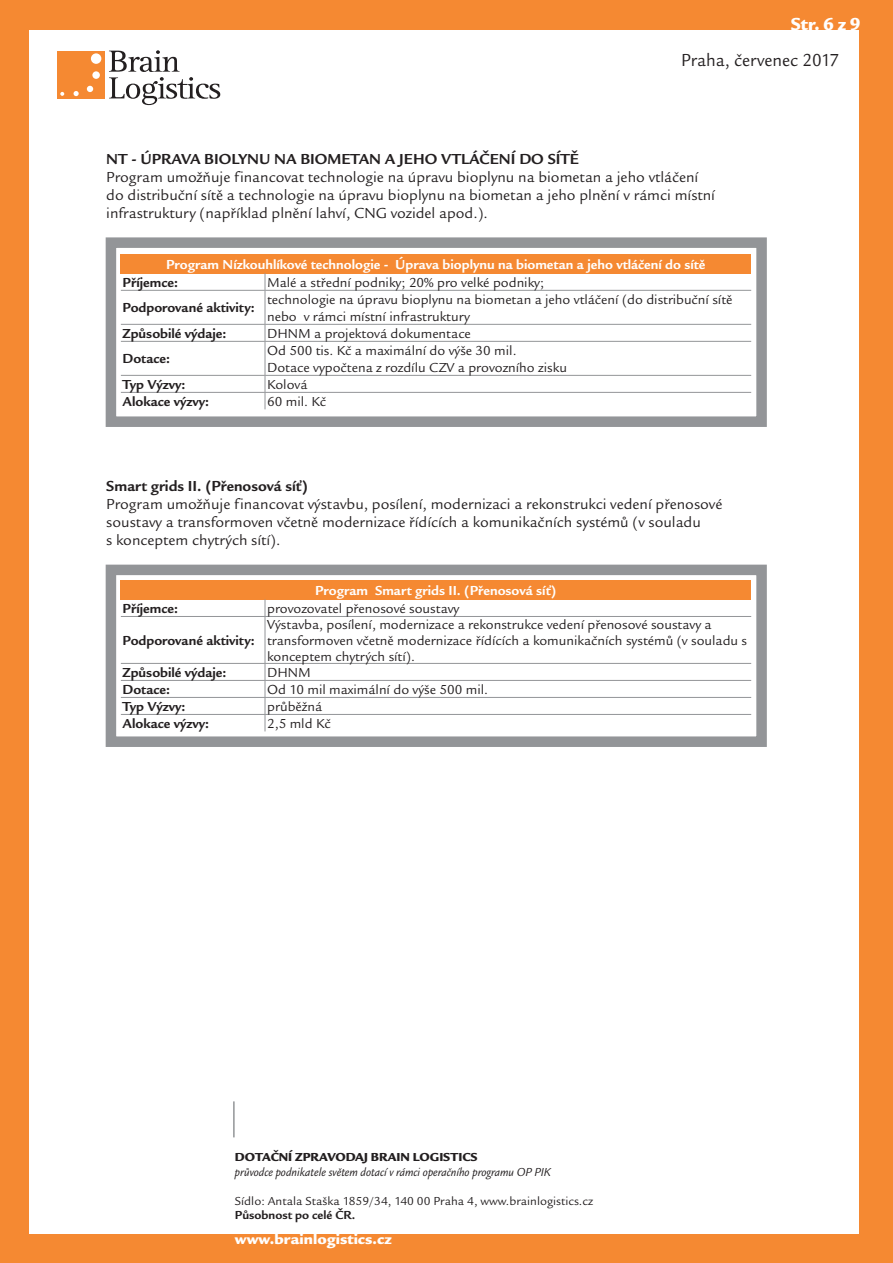
<style>
.page{position:relative;width:893px;height:1263px;background:#f58932}
.page>*{position:absolute;margin:0;border:0;box-sizing:border-box;transform-origin:0 0}
.t1{font:18px "Legacy San Itc TCE";color:#231f20;scale:.95 1}
.t2{font:18px "Legacy San Itc TCE Ultr";color:#fff;scale:.95 1}
.t3{font:15px/18px "Legacy San Itc TCE";color:#231f20}
.t4{font:700 15px "Legacy San Itc TCE";color:#231f20}
.t5{font:15px "Legacy San Itc TCE Ultr";color:#fff}
.t6{font:13.5px/16.2px "Legacy San Itc TCE";color:#231f20}
.t7{font:700 13.5px "Legacy San Itc TCE";color:#231f20}
.t8{font:700 13.5px "Legacy San Itc TCE";color:#fff}
.t9{font:italic 12px "Legacy San Itc TCE";color:#231f20;scale:.95 1}
.t10{font:12px "Legacy San Itc TCE";color:#231f20}
.t11{font:12px "Legacy San Itc TCE Ultr";color:#231f20}
.t12{font:700 12px "Legacy San Itc TCE";color:#231f20}
</style>
<div class="page">
<div style="left:30px;top:30px;width:829px;height:1203px;background:#fff"></div>
<div style="left:106px;top:237px;width:661px;height:190px;border:10px solid #939598"></div>
<div style="left:106px;top:565px;width:661px;height:182px;border:10px solid #939598"></div>
<hr style="left:233px;top:1101px;width:2px;height:36px;background:#939598">
<svg style="left:109px;top:50px;width:111px;height:55px"></svg>
<div style="left:57px;top:51px;width:48px;height:47px;background:#f58932"></div>
<div style="left:91px;top:53px;width:10px;height:11px;background:#fff;border-radius:50%"></div>
<svg style="left:60px;top:92px;width:4px;height:4px"></svg>
<svg style="left:74px;top:91px;width:5px;height:5px"></svg>
<svg style="left:87px;top:86px;width:6px;height:6px"></svg>
<div style="left:92px;top:71px;width:8px;height:8px;background:#fff;border-radius:50%"></div>
<div style="left:120px;top:254px;width:631px;height:19px;background:#f58932"></div>
<hr style="left:265px;top:375px;width:486px;height:1px;background:#939598">
<hr style="left:265px;top:392px;width:486px;height:1px;background:#939598">
<svg style="left:265px;top:273px;width:1px;height:17px"></svg>
<hr style="left:121px;top:290px;width:144px;height:1px;background:#939598">
<hr style="left:265px;top:290px;width:486px;height:1px;background:#939598">
<hr style="left:265px;top:291px;width:1px;height:33px;background:#939598">
<hr style="left:121px;top:324px;width:144px;height:1px;background:#939598">
<hr style="left:265px;top:324px;width:486px;height:1px;background:#939598">
<svg style="left:265px;top:325px;width:1px;height:16px"></svg>
<hr style="left:121px;top:341px;width:144px;height:1px;background:#939598">
<hr style="left:265px;top:341px;width:486px;height:1px;background:#939598">
<hr style="left:265px;top:342px;width:1px;height:33px;background:#939598">
<hr style="left:121px;top:375px;width:144px;height:1px;background:#939598">
<hr style="left:121px;top:392px;width:144px;height:1px;background:#939598">
<svg style="left:265px;top:376px;width:1px;height:33px"></svg>
<div style="left:120px;top:580px;width:631px;height:19px;background:#f58932"></div>
<hr style="left:265px;top:697px;width:486px;height:1px;background:#939598">
<hr style="left:265px;top:714px;width:486px;height:1px;background:#939598">
<svg style="left:265px;top:599px;width:1px;height:17px"></svg>
<hr style="left:121px;top:616px;width:144px;height:1px;background:#939598">
<hr style="left:265px;top:616px;width:486px;height:1px;background:#939598">
<hr style="left:265px;top:617px;width:1px;height:46px;background:#939598">
<hr style="left:121px;top:663px;width:144px;height:1px;background:#939598">
<hr style="left:265px;top:663px;width:486px;height:1px;background:#939598">
<hr style="left:121px;top:680px;width:144px;height:1px;background:#939598">
<hr style="left:265px;top:680px;width:486px;height:1px;background:#939598">
<hr style="left:121px;top:697px;width:144px;height:1px;background:#939598">
<hr style="left:121px;top:714px;width:144px;height:1px;background:#939598">
<svg style="left:265px;top:664px;width:1px;height:67px"></svg>
<h1 class="t2" style="left:791px;top:12px;width:75px">Str. 6 z 9</h1>
<h1 class="t1" style="left:681px;top:49px;width:168px">Praha, červenec 2017</h1>
<p class="t4" style="left:106px;top:150px;width:474px">NT - ÚPRAVA BIOLYNU NA BIOMETAN A JEHO VTLÁČENÍ DO SÍTĚ</p>
<p class="t3" style="left:106px;top:169px;width:610px">Program umožňuje financovat technologie na úpravu bioplynu na biometan a jeho vtláčení do distribuční sítě a technologie na úpravu bioplynu na biometan a jeho plnění v rámci místní infrastruktury (například plnění lahví, CNG vozidel apod.).</p>
<p class="t8" style="left:166px;top:256px;width:541px">Program Nízkouhlíkové technologie - Úprava bioplynu na biometan a jeho vtláčení do sítě</p>
<p class="t7" style="left:123px;top:274px;width:57px">Příjemce:</p>
<p class="t6" style="left:267px;top:275px;width:279px">Malé a střední podniky; 20% pro velké podniky;</p>
<p class="t7" style="left:123px;top:300px;width:134px">Podporované aktivity:</p>
<p class="t6" style="left:267px;top:292px;width:467px">technologie na úpravu bioplynu na biometan a jeho vtláčení (do distribuční sítě nebo v rámci místní infrastruktury</p>
<p class="t7" style="left:123px;top:325px;width:105px">Způsobilé výdaje:</p>
<p class="t6" style="left:267px;top:326px;width:205px">DHNM a projektová dokumentace</p>
<p class="t7" style="left:123px;top:351px;width:49px">Dotace:</p>
<p class="t6" style="left:267px;top:343px;width:301px">Od 500 tis. Kč a maximální do výše 30 mil.<br>Dotace vypočtena z rozdílu CZV a provozního zisku</p>
<p class="t7" style="left:123px;top:376px;width:64px">Typ Výzvy:</p>
<p class="t6" style="left:267px;top:377px;width:42px">Kolová</p>
<p class="t7" style="left:123px;top:393px;width:88px">Alokace výzvy:</p>
<p class="t6" style="left:267px;top:394px;width:61px">60 mil. Kč</p>
<p class="t4" style="left:106px;top:476px;width:203px">Smart grids II. (Přenosová síť)</p>
<p class="t3" style="left:106px;top:495px;width:618px">Program umožňuje financovat výstavbu, posílení, modernizaci a rekonstrukci vedení přenosové soustavy a transformoven včetně modernizace řídících a komunikačních systémů (v souladu<br>s konceptem chytrých sítí).</p>
<p class="t8" style="left:315px;top:582px;width:243px">Program Smart grids II. (Přenosová síť)</p>
<p class="t7" style="left:123px;top:600px;width:57px">Příjemce:</p>
<p class="t6" style="left:267px;top:601px;width:194px">provozovatel přenosové soustavy</p>
<p class="t7" style="left:123px;top:632px;width:134px">Podporované aktivity:</p>
<p class="t6" style="left:267px;top:616px;width:481px">Výstavba, posílení, modernizace a rekonstrukce vedení přenosové soustavy a transformoven včetně modernizace řídících a komunikačních systémů (v souladu s konceptem chytrých sítí).</p>
<p class="t7" style="left:123px;top:664px;width:105px">Způsobilé výdaje:</p>
<p class="t6" style="left:267px;top:665px;width:45px">DHNM</p>
<p class="t7" style="left:123px;top:681px;width:49px">Dotace:</p>
<p class="t6" style="left:267px;top:682px;width:222px">Od 10 mil maximální do výše 500 mil.</p>
<p class="t7" style="left:123px;top:698px;width:64px">Typ Výzvy:</p>
<p class="t6" style="left:267px;top:699px;width:57px">průběžná</p>
<p class="t7" style="left:123px;top:715px;width:88px">Alokace výzvy:</p>
<p class="t6" style="left:267px;top:716px;width:65px">2,5 mld Kč</p>
<p class="t11" style="left:235px;top:1150px;width:244px">DOTAČNÍ ZPRAVODAJ BRAIN LOGISTICS</p>
<p class="t9" style="left:235px;top:1165px;width:334px">průvodce podnikatele světem dotací v rámci operačního programu OP PIK</p>
<p class="t10" style="left:235px;top:1193px;width:359px">Sídlo: Antala Staška 1859/34, 140 00 Praha 4, www.brainlogistics.cz</p>
<p class="t12" style="left:235px;top:1207px;width:122px">Působnost po celé ČR.</p>
<p class="t5" style="left:235px;top:1230px;width:159px">www.brainlogistics.cz</p>
</div>
